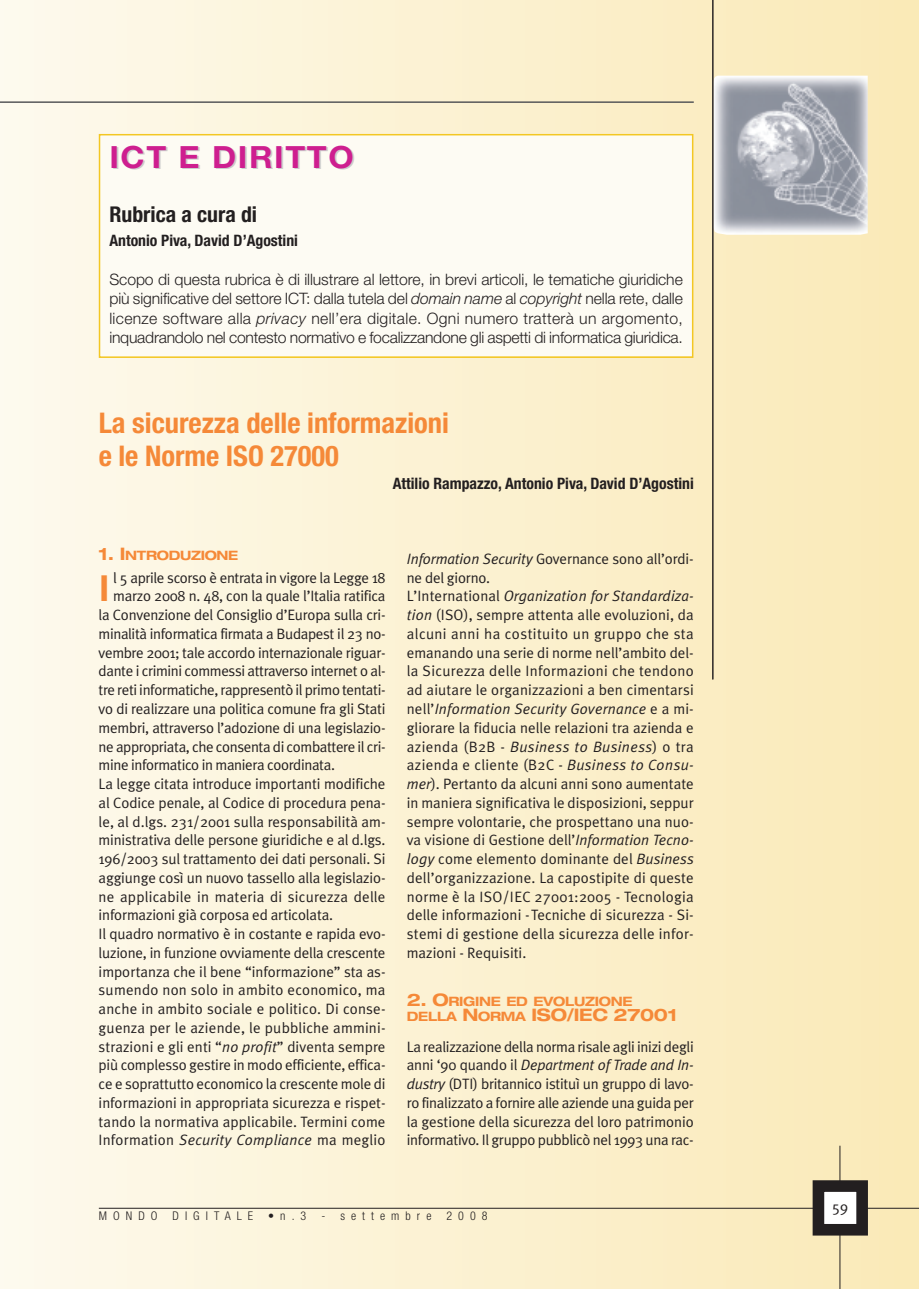
<style>
.page{position:relative;width:919px;height:1289px;background:#fff}
.page>*{position:absolute;margin:0;border:0;box-sizing:border-box;transform-origin:0 0}
.t1{font:700 36.9px "Meta Plus";color:#f58938}
.t2{font:700 30.6px "Helvetica Neue";letter-spacing:.05em;color:#ce1e8f;scale:1.06 1}
.t3{font:700 condensed 28.5px/33px "Helvetica Neue";color:#f58938}
.t4{font:700 condensed 21.75px "Helvetica Neue";color:#231f20}
.t5{font:700 expanded 17.25px "Helvetica Neue";letter-spacing:-.015em;color:#f58938}
.t6{font:300 15.75px/19.5px "Helvetica Neue";letter-spacing:-.015em;color:#231f20;text-align:justify}
.t7{font:700 condensed 15.75px "Helvetica Neue";color:#231f20}
.t8{font:15px/18.8px "Meta Plus Normal";letter-spacing:-.005em;color:#231f20}
.t9{font:15px "Meta Plus Normal";letter-spacing:-.025em;color:#231f20}
.t10{font:15px "Meta Plus Normal";letter-spacing:.015em;color:#231f20}
.t11{font:700 expanded 12.9px "Helvetica Neue";letter-spacing:-.02em;color:#f58938}
.t12{font:300 condensed 12px "Helvetica Neue";letter-spacing:.505em;color:#231f20}
.s1{font-style:italic}
.s2{font-size:17.25px}
.s3{font-size:12.9px}
</style>
<div class="page">
<div style="left:0;top:0;width:918px;height:1288px;background:linear-gradient(to right,#fdfaed,#f9e9b6)"></div>
<hr style="left:99px;top:1207px;width:819px;height:1px;background:#231f20">
<img style="left:713px;top:76px;width:154px;height:159px">
<hr style="left:839px;top:1145px;width:1px;height:143px;background:#231f20">
<div style="left:818px;top:1185px;width:44px;height:44px;background:#fff"></div>
<div style="left:812px;top:1180px;width:55px;height:55px;border:12px solid #231f20"></div>
<div style="left:100px;top:135px;width:592px;height:221px;background:#fdfbf3"></div>
<div style="left:99px;top:134px;width:594px;height:224px;border:2px solid #f3c723"></div>
<hr style="left:712px;top:0;width:1px;height:679px;background:#231f20">
<hr style="left:0;top:101px;width:693px;height:2px;background:#57585a">
<h2 class="t2" style="left:109px;top:146px;width:232px">ICT E DIRITTO</h2>
<h3 class="t4" style="left:109px;top:206px;width:149px">Rubrica a cura di</h3>
<p class="t7" style="left:109px;top:235px;width:190px">Antonio Piva, David D’Agostini</p>
<p class="t6" style="left:109px;top:271px;width:575px">Scopo di questa rubrica è di illustrare al lettore, in brevi articoli, le tematiche giuridiche più significative del settore ICT: dalla tutela del <span class="s1">domain name</span> al <span class="s1">copyright</span> nella rete, dalle licenze software alla <span class="s1">privacy</span> nell’era digitale. Ogni numero tratterà un argomento, inquadrandolo nel contesto normativo e focalizzandone gli aspetti di informatica giuridica.</p>
<h3 class="t3" style="left:99px;top:408px;width:352px">La sicurezza delle informazioni e le Norme ISO 27000</h3>
<p class="t7" style="left:392px;top:477px;width:302px">Attilio Rampazzo, Antonio Piva, David D’Agostini</p>
<p class="t11" style="left:99px;top:551px;width:141px"><span class="s2">1. I</span>NTRODUZIONE</p>
<h1 class="t1" style="left:99px;top:567px;width:13px">I</h1>
<p class="t9" style="left:113px;top:568px;width:274px">l 5 aprile scorso è entrata in vigore la Legge 18</p>
<p class="t8" style="left:113px;top:587px;width:274px">marzo 2008 n. 48, con la quale l’Italia ratifica</p>
<p class="t8" style="left:99px;top:605px;width:288px">la Convenzione del Consiglio d’Europa sulla cri-</p>
<p class="t9" style="left:99px;top:625px;width:288px">minalità informatica firmata a Budapest il 23 no-</p>
<p class="t9" style="left:99px;top:643px;width:288px">vembre 2001; tale accordo internazionale riguar-</p>
<p class="t9" style="left:99px;top:662px;width:288px">dante i crimini commessi attraverso internet o al-</p>
<p class="t9" style="left:99px;top:681px;width:288px">tre reti informatiche, rappresentò il primo tentati-</p>
<p class="t8" style="left:99px;top:699px;width:288px">vo di realizzare una politica comune fra gli Stati</p>
<p class="t8" style="left:99px;top:718px;width:288px">membri, attraverso l’adozione di una legislazio-</p>
<p class="t9" style="left:99px;top:737px;width:288px">ne appropriata, che consenta di combattere il cri-</p>
<p class="t9" style="left:99px;top:756px;width:238px">mine informatico in maniera coordinata.</p>
<p class="t8" style="left:99px;top:774px;width:288px">La legge citata introduce importanti modifiche</p>
<p class="t8" style="left:99px;top:793px;width:288px">al Codice penale, al Codice di procedura pena-</p>
<p class="t8" style="left:99px;top:812px;width:288px">le, al d.lgs. 231/2001 sulla responsabilità am-</p>
<p class="t8" style="left:99px;top:830px;width:288px">ministrativa delle persone giuridiche e al d.lgs.</p>
<p class="t8" style="left:99px;top:849px;width:288px">196/2003 sul trattamento dei dati personali. Si</p>
<p class="t8" style="left:99px;top:868px;width:288px">aggiunge così un nuovo tassello alla legislazio-</p>
<p class="t10" style="left:99px;top:887px;width:288px">ne applicabile in materia di sicurezza delle</p>
<p class="t8" style="left:99px;top:905px;width:236px">informazioni già corposa ed articolata.</p>
<p class="t8" style="left:99px;top:924px;width:288px">Il quadro normativo è in costante e rapida evo-</p>
<p class="t8" style="left:99px;top:943px;width:288px">luzione, in funzione ovviamente della crescente</p>
<p class="t8" style="left:99px;top:962px;width:288px">importanza che il bene “informazione” sta as-</p>
<p class="t10" style="left:99px;top:981px;width:288px">sumendo non solo in ambito economico, ma</p>
<p class="t10" style="left:99px;top:1000px;width:288px">anche in ambito sociale e politico. Di conse-</p>
<p class="t10" style="left:99px;top:1018px;width:288px">guenza per le aziende, le pubbliche ammini-</p>
<p class="t8" style="left:99px;top:1037px;width:288px">strazioni e gli enti “<span class="s1">no profit</span>” diventa sempre</p>
<p class="t8" style="left:99px;top:1055px;width:288px">più complesso gestire in modo efficiente, effica-</p>
<p class="t8" style="left:99px;top:1074px;width:288px">ce e soprattutto economico la crescente mole di</p>
<p class="t8" style="left:99px;top:1093px;width:288px">informazioni in appropriata sicurezza e rispet-</p>
<p class="t8" style="left:99px;top:1112px;width:288px">tando la normativa applicabile. Termini come</p>
<p class="t10" style="left:99px;top:1131px;width:288px">Information <span class="s1">Security Compliance</span> ma meglio</p>
<p class="t8" style="left:407px;top:549px;width:288px"><span class="s1">Information Security</span> Governance sono all’ordi&shy;ne del giorno.<br>L’International <span class="s1">Organization for Standardiza&shy;tion</span> (ISO), sempre attenta alle evoluzioni, da alcuni anni ha costituito un gruppo che sta emanando una serie di norme nell’ambito del&shy;la Sicurezza delle Informazioni che tendono ad aiutare le organizzazioni a ben cimentarsi nell’<span class="s1">Information Security Governance</span> e a mi&shy;gliorare la fiducia nelle relazioni tra azienda e azienda (B2B - <span class="s1">Business to Business</span>) o tra azienda e cliente (B2C - <span class="s1">Business to Consu&shy;mer</span>). Pertanto da alcuni anni sono aumentate in maniera significativa le disposizioni, seppur sempre volontarie, che prospettano una nuo&shy;va visione di Gestione dell’<span class="s1">Information Tecno&shy;logy</span> come elemento dominante del <span class="s1">Business </span>dell’organizzazione. La capostipite di queste norme è la ISO/IEC 27001:2005 - Tecnologia delle informazioni -Tecniche di sicurezza - Si&shy;stemi di gestione della sicurezza delle infor&shy;mazioni - Requisiti.</p>
<p class="t11" style="left:407px;top:996px;width:227px"><span class="s2">2. O</span>RIGINE ED EVOLUZIONE</p>
<p class="t5" style="left:407px;top:1008px;width:272px"><span class="s3">DELLA</span> N<span class="s3">ORMA</span> ISO/IEC 27001</p>
<p class="t8" style="left:407px;top:1037px;width:288px;text-align:justify">La realizzazione della norma risale agli inizi degli anni ‘90 quando il <span class="s1">Department of Trade and In&shy;dustry</span> (DTI) britannico istituì un gruppo di lavo&shy;ro finalizzato a fornire alle aziende una guida per la gestione della sicurezza del loro patrimonio informativo. Il gruppo pubblicò nel 1993 una rac-</p>
<p class="t12" style="left:99px;top:1211px;width:390px">MONDO DIGITALE •n.3 - settembre 2008</p>
<p class="t8" style="left:832px;top:1197px;width:18px">59</p>
</div>
